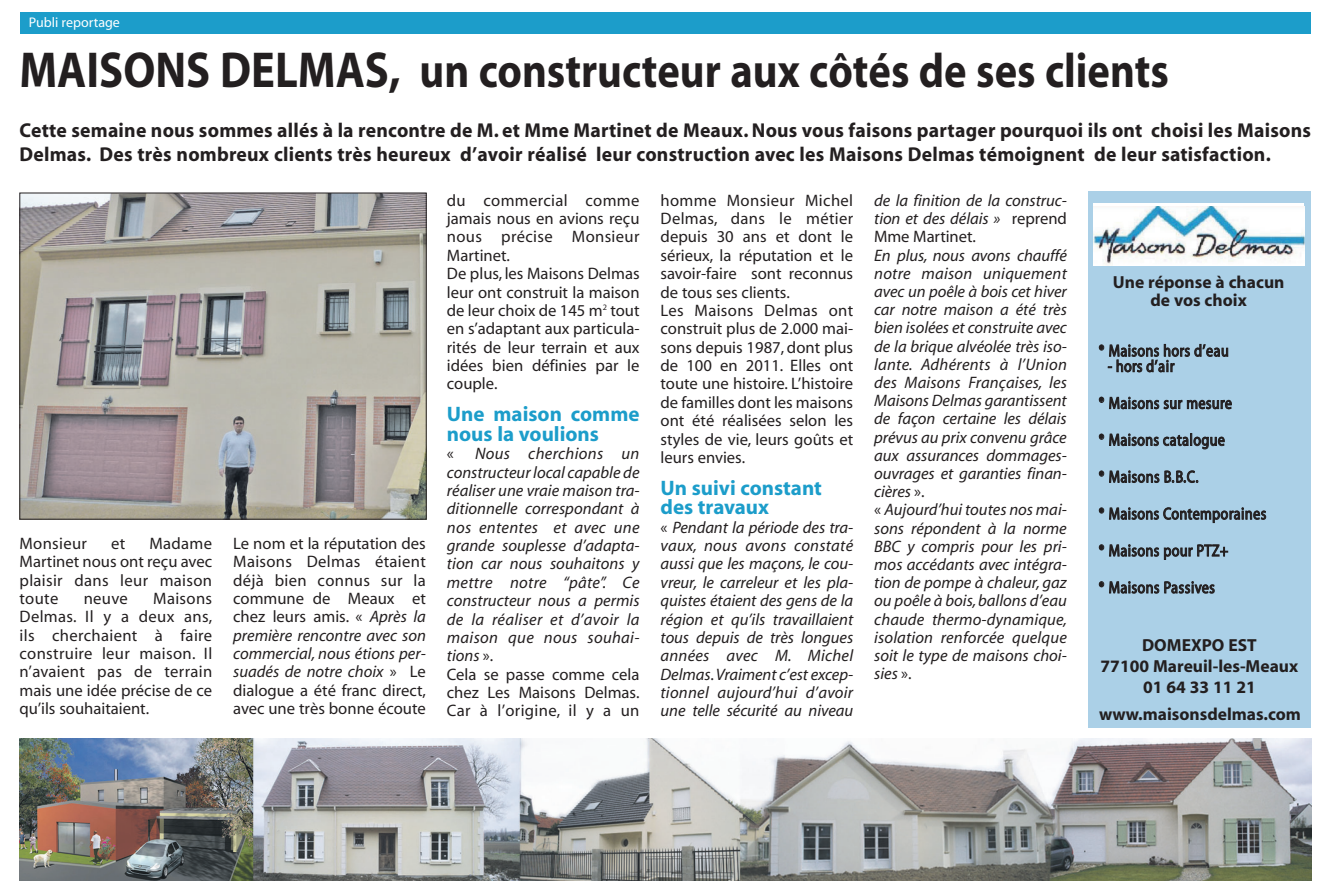
<style>
.page{position:relative;width:1340px;height:893px;background:#fff}
.page>*{position:absolute;margin:0;border:0;box-sizing:border-box;transform-origin:0 0}
.t1{font:700 48.48px "Myriad";color:#231f20;scale:.88 1}
.t2{font:700 21px/19.2px "Myriad";color:#1c9dca}
.t3{font:700 20.12px/24.2px "Myriad";letter-spacing:.01em;color:#231f20}
.t4{font:700 17.5px/21px "Myriad";color:#231f20;text-align:center}
.t5{font:16.8px "Myriad";letter-spacing:.03em;color:#231f20;scale:.84 1}
.t6{font:italic 16.62px/18.4px "Myriad";color:#231f20}
.t7{font:16.62px/18.4px "Myriad";color:#231f20;text-align:justify}
.t8{font:16.62px "Myriad";letter-spacing:.02em;color:#231f20}
.t9{font:14px "Myriad";color:#fff}
.s1{font-size:50.75px}
.s2{font-style:italic}
.s3{font-style:normal}
.s4{font-size:25.03px}
</style>
<div class="page">
<div style="left:21px;top:13px;width:1289px;height:21px;background:#1c9dca"></div>
<img style="left:22px;top:195px;width:402px;height:322px">
<div style="left:1088px;top:191px;width:222px;height:537px;background:#abd0e7"></div>
<img style="left:20px;top:738px;width:1290px;height:143px">
<div style="left:1093px;top:203px;width:210px;height:63px;background:#fff"></div>
<img style="left:1093px;top:207px;width:210px;height:58px">
<p class="t9" style="left:29px;top:17px;width:93px">Publi reportage</p>
<h1 class="t1" style="left:20px;top:53px;width:1307px"><span class="s1">MAISONS DELMAS,</span> un constructeur aux côtés de ses clients</h1>
<p class="t3" style="left:20px;top:120px;width:1292px">Cette semaine nous sommes allés à la rencontre de M. et Mme Martinet de Meaux. Nous vous faisons partager pourquoi ils ont choisi les Maisons<br>Delmas. Des très nombreux clients très heureux d’avoir réalisé leur construction avec les Maisons Delmas témoignent de leur satisfaction.</p>
<p class="t7" style="left:20px;top:536px;width:194px;text-indent:130px">Madame Martinet nous ont reçu avec plaisir dans leur maison toute</p>
<p class="t8" style="left:20px;top:537px;width:69px">Monsieur</p>
<p class="t7" style="left:111px;top:536px;width:16px">et</p>
<p class="t7" style="left:20px;top:591px;width:194px;text-indent:134px">Maisons Delmas. Il y a deux ans, ils cherchaient à faire construire leur maison. Il n’avaient pas de terrain mais une idée précise de ce qu’ils souhaitaient.</p>
<p class="t7" style="left:84px;top:591px;width:46px">neuve</p>
<p class="t7" style="left:233px;top:536px;width:194px">Le nom et la réputation des Maisons Delmas étaient déjà bien connus sur la commune de Meaux et chez leurs amis. « <span class="s2">Après la première rencontre avec son commercial, nous étions per&shy;suadés de notre choix</span> » Le dialogue a été franc direct, avec une très bonne écoute</p>
<p class="t7" style="left:447px;top:193px;width:194px;text-align:left">du commercial comme jamais nous en avions reçu nous précise Monsieur<br>Martinet.<br>De plus, les Maisons Delmas leur ont construit la maison de leur choix de 145 m<sup>2</sup> tout en s’adaptant aux particula&shy;rités de leur terrain et aux idées bien définies par le couple.</p>
<p class="t2" style="left:447px;top:407px;width:194px">Une maison comme nous la voulions</p>
<p class="t7" style="left:447px;top:446px;width:8px">«</p>
<p class="t6" style="left:447px;top:446px;width:194px;text-indent:28px">Nous cherchions un constructeur local capable de réaliser une vraie maison tra&shy;ditionnelle correspondant à nos ententes et avec une grande souplesse d’adapta&shy;tion car nous souhaitons y mettre notre “pâte”. Ce constructeur nous a permis de la réaliser et d’avoir la maison que nous souhai&shy;tions <span class="s3">».<br>Cela se passe comme cela chez Les Maisons Delmas.<br>Car à l’origine, il y a un</span></p>
<p class="t7" style="left:660px;top:193px;width:194px;text-align:left">homme Monsieur Michel<br>Delmas, dans le métier depuis 30 ans et dont le sérieux, la réputation et le savoir-faire sont reconnus de tous ses clients.<br>Les Maisons Delmas ont construit plus de 2.000 mai&shy;sons depuis 1987, dont plus de 100 en 2011. Elles ont toute une histoire. L’histoire de familles dont les maisons ont été réalisées selon les styles de vie, leurs goûts et leurs envies.</p>
<p class="t2" style="left:660px;top:480px;width:163px">Un suivi constant des travaux</p>
<p class="t6" style="left:660px;top:520px;width:194px;text-align:justify"><span class="s3">«</span> Pendant la période des tra&shy;vaux, nous avons constaté aussi que les maçons, le cou&shy;vreur, le carreleur et les pla&shy;quistes étaient des gens de la région et qu’ils travaillaient tous depuis de très longues années avec M. Michel Delmas<span class="s3">.</span>Vraiment c’est excep&shy;tionnel aujourd’hui d’avoir une telle sécurité au niveau</p>
<p class="t6" style="left:874px;top:193px;width:194px;text-align:justify">de la finition de la construc&shy;tion et des délais » <span class="s3">reprend Mme Martinet.</span></p>
<p class="t6" style="left:874px;top:248px;width:194px">En plus, nous avons chauffé notre maison uniquement avec un poêle à bois cet hiver car notre maison a été très bien isolées et construite avec de la brique alvéolée très iso&shy;lante. Adhérents à l’Union des Maisons Françaises, les<br>Maisons Delmas garantissent de façon certaine les délais prévus au prix convenu grâce aux assurances dommages&shy;ouvrages et garanties finan&shy;cières <span class="s3">».<br>«</span> Aujourd’hui toutes nos mai&shy;sons répondent à la norme<br>BBC y compris pour les pri&shy;mos accédants avec intégra&shy;tion de pompe à chaleur, gaz ou poêle à bois, ballons d’eau chaude thermo-dynamique, isolation renforcée quelque soit le type de maisons choi&shy;sies <span class="s3">».</span></p>
<p class="t4" style="left:1112px;top:276px;width:173px;line-height:17.5px">Une réponse à chacun de vos choix</p>
<p class="t5" style="left:1098px;top:344px;width:156px"><span class="s4">•</span> Maisons hors d’eau</p>
<p class="t5" style="left:1107px;top:360px;width:81px">- hors d’air</p>
<p class="t5" style="left:1098px;top:397px;width:160px"><span class="s4">•</span> Maisons sur mesure</p>
<p class="t5" style="left:1098px;top:433px;width:152px"><span class="s4">•</span> Maisons catalogue</p>
<p class="t5" style="left:1098px;top:470px;width:120px"><span class="s4">•</span> Maisons B.B.C.</p>
<p class="t5" style="left:1098px;top:507px;width:201px"><span class="s4">•</span> Maisons Contemporaines</p>
<p class="t5" style="left:1098px;top:544px;width:156px"><span class="s4">•</span> Maisons pour PTZ+</p>
<p class="t5" style="left:1098px;top:581px;width:140px"><span class="s4">•</span> Maisons Passives</p>
<p class="t4" style="left:1100px;top:636px;width:199px">DOMEXPO EST<br>77100 Mareuil-les-Meaux<br>01 64 33 11 21</p>
<p class="t4" style="left:1099px;top:705px;width:203px">www.maisonsdelmas.com</p>
</div>
